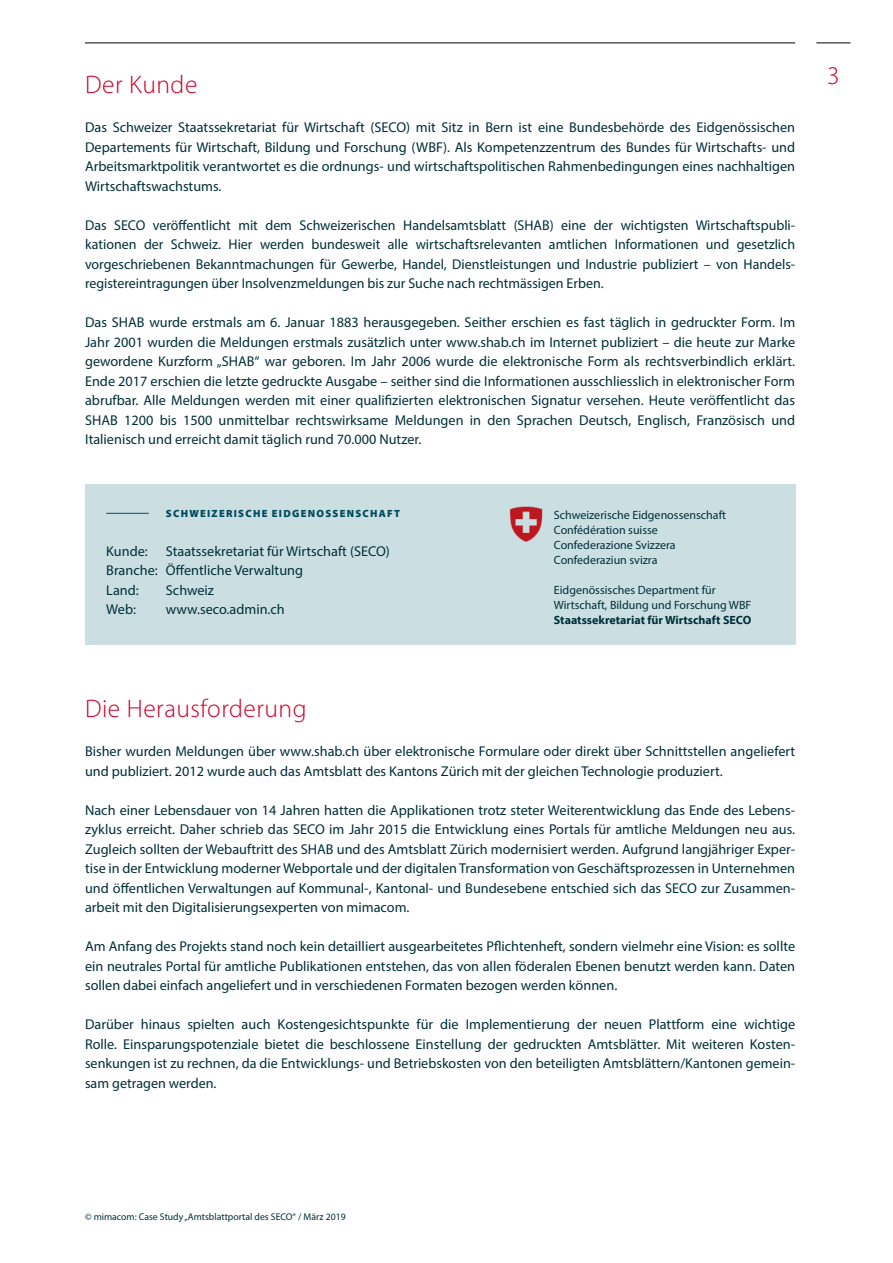
<style>
.page{position:relative;width:893px;height:1263px;background:#fff}
.page>*{position:absolute;margin:0;border:0;box-sizing:border-box;transform-origin:0 0}
.t1{font:300 25.5px "Myriad Pro";letter-spacing:.02em;color:#cf002c}
.t2{font:14.25px/19.5px "Myriad Pro";color:#002f38;text-align:justify}
.t3{font:12px/15px "Myriad Pro";color:#002f38}
.t4{font:700 12px "Myriad Pro";color:#002f38}
.t5{font:900 10.5px "Myriad Pro";letter-spacing:.12em;color:#004b5e}
.t6{font:9.75px "Myriad Pro";color:#002f38}
</style>
<div class="page">
<hr style="left:816px;top:43px;width:34px;height:1px;background:#000">
<hr style="left:85px;top:43px;width:710px;height:1px;background:#000">
<div style="left:85px;top:485px;width:710px;height:160px;background:#cbdfe3"></div>
<hr style="left:106px;top:513px;width:43px;height:1px;background:#004b5e">
<img style="left:510px;top:506px;width:33px;height:36px">
<h1 class="t1" style="left:85px;top:69px;width:114px">Der Kunde</h1>
<p class="t2" style="left:85px;top:117px;width:712px">Das Schweizer Staatssekretariat für Wirtschaft (SECO) mit Sitz in Bern ist eine Bundesbehörde des Eidgenössischen Departements für Wirtschaft, Bildung und Forschung (WBF). Als Kompetenzzentrum des Bundes für Wirtschafts- und Arbeitsmarktpolitik verantwortet es die ordnungs- und wirtschaftspolitischen Rahmenbedingungen eines nachhaltigen Wirtschaftswachstums.</p>
<p class="t2" style="left:85px;top:215px;width:712px">Das SECO veröffentlicht mit dem Schweizerischen Handelsamtsblatt (SHAB) eine der wichtigsten Wirtschaftspubli&shy;kationen der Schweiz. Hier werden bundesweit alle wirtschaftsrelevanten amtlichen Informationen und gesetzlich vorgeschriebenen Bekanntmachungen für Gewerbe, Handel, Dienstleistungen und Industrie publiziert – von Handels&shy;registereintragungen über Insolvenzmeldungen bis zur Suche nach rechtmässigen Erben.</p>
<p class="t2" style="left:85px;top:312px;width:712px">Das SHAB wurde erstmals am 6. Januar 1883 herausgegeben. Seither erschien es fast täglich in gedruckter Form. Im Jahr 2001 wurden die Meldungen erstmals zusätzlich unter www.shab.ch im Internet publiziert – die heute zur Marke gewordene Kurzform „SHAB“ war geboren. Im Jahr 2006 wurde die elektronische Form als rechtsverbindlich erklärt.<br>Ende 2017 erschien die letzte gedruckte Ausgabe – seither sind die Informationen ausschliesslich in elektronischer Form abrufbar. Alle Meldungen werden mit einer qualifizierten elektronischen Signatur versehen. Heute veröffentlicht das SHAB 1200 bis 1500 unmittelbar rechtswirksame Meldungen in den Sprachen Deutsch, Englisch, Französisch und Italienisch und erreicht damit täglich rund 70.000 Nutzer.</p>
<p class="t5" style="left:166px;top:507px;width:236px">SCHWEIZERISCHE EIDGENOSSENSCHAFT</p>
<p class="t2" style="left:106px;top:541px;width:285px;text-align:left;text-indent:60px">Staatssekretariat für Wirtschaft (SECO)<br>Branche: Öffentliche Verwaltung<br>Land:</p>
<p class="t2" style="left:106px;top:541px;width:43px">Kunde:</p>
<p class="t2" style="left:166px;top:580px;width:50px">Schweiz</p>
<p class="t2" style="left:106px;top:599px;width:31px">Web:</p>
<p class="t2" style="left:166px;top:599px;width:120px">www.seco.admin.ch</p>
<p class="t3" style="left:554px;top:507px;width:174px">Schweizerische Eidgenossenschaft<br>Confédération suisse<br>Confederazione Svizzera<br>Confederaziun svizra</p>
<p class="t3" style="left:554px;top:582px;width:199px">Eidgenössisches Department für<br>Wirtschaft, Bildung und Forschung WBF</p>
<p class="t4" style="left:554px;top:612px;width:199px">Staatssekretariat für Wirtschaft SECO</p>
<h1 class="t1" style="left:85px;top:693px;width:223px">Die Herausforderung</h1>
<p class="t2" style="left:85px;top:741px;width:712px">Bisher wurden Meldungen über www.shab.ch über elektronische Formulare oder direkt über Schnittstellen angeliefert und publiziert. 2012 wurde auch das Amtsblatt des Kantons Zürich mit der gleichen Technologie produziert.</p>
<p class="t2" style="left:85px;top:800px;width:712px">Nach einer Lebensdauer von 14 Jahren hatten die Applikationen trotz steter Weiterentwicklung das Ende des Lebens&shy;zyklus erreicht. Daher schrieb das SECO im Jahr 2015 die Entwicklung eines Portals für amtliche Meldungen neu aus.<br>Zugleich sollten der Webauftritt des SHAB und des Amtsblatt Zürich modernisiert werden. Aufgrund langjähriger Exper&shy;tise in der Entwicklung moderner Webportale und der digitalen Transformation von Geschäftsprozessen in Unternehmen und öffentlichen Verwaltungen auf Kommunal-, Kantonal- und Bundesebene entschied sich das SECO zur Zusammen&shy;arbeit mit den Digitalisierungsexperten von mimacom.</p>
<p class="t2" style="left:85px;top:936px;width:712px">Am Anfang des Projekts stand noch kein detailliert ausgearbeitetes Pflichtenheft, sondern vielmehr eine Vision: es sollte ein neutrales Portal für amtliche Publikationen entstehen, das von allen föderalen Ebenen benutzt werden kann. Daten sollen dabei einfach angeliefert und in verschiedenen Formaten bezogen werden können.</p>
<p class="t2" style="left:85px;top:1014px;width:712px">Darüber hinaus spielten auch Kostengesichtspunkte für die Implementierung der neuen Plattform eine wichtige Rolle. Einsparungspotenziale bietet die beschlossene Einstellung der gedruckten Amtsblätter. Mit weiteren Kosten&shy;senkungen ist zu rechnen, da die Entwicklungs- und Betriebskosten von den beteiligten Amtsblättern/Kantonen gemein&shy;sam getragen werden.</p>
<h1 class="t1" style="left:827px;top:60px;width:14px">3</h1>
<p class="t6" style="left:85px;top:1211px;width:262px">© mimacom: Case Study „Amtsblattportal des SECO“ / März 2019</p>
</div>
